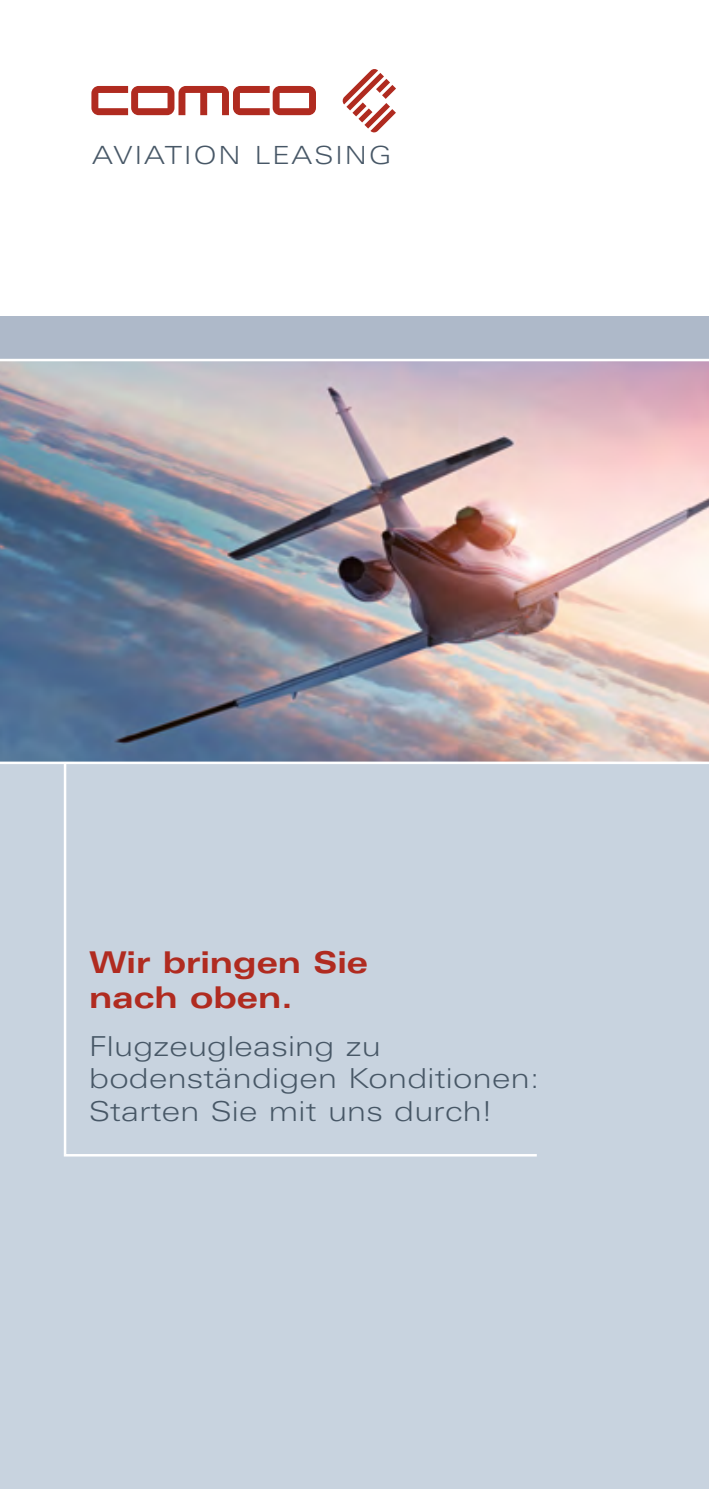
<style>
.page{position:relative;width:709px;height:1489px;background:#fff}
.page>*{position:absolute;margin:0;border:0;box-sizing:border-box;transform-origin:0 0}
.t1{font:700 30px/35px "Linotype Univers Extd";color:#b02b20}
.t2{font:300 27.5px/32.5px "Linotype Univers Extd";letter-spacing:.01em;color:#475766}
.t3{font:300 25px "Linotype Univers Extd";letter-spacing:.085em;color:#475766}
</style>
<div class="page">
<div style="left:0;top:340px;width:709px;height:1148px;background:#c8d3df"></div>
<img style="left:0;top:361px;width:709px;height:400px">
<hr style="left:0;top:761px;width:709px;height:3px;background:#fff">
<svg style="left:342px;top:69px;width:54px;height:64px"></svg>
<svg style="left:91px;top:86px;width:225px;height:29px"></svg>
<div style="left:0;top:316px;width:709px;height:43px;background:#aeb9c9"></div>
<hr style="left:0;top:359px;width:709px;height:2px;background:#fff">
<svg style="left:63px;top:760px;width:476px;height:397px"></svg>
<p class="t3" style="left:92px;top:140px;width:300px">AVIATION LEASING</p>
<p class="t1" style="left:89px;top:944px;width:280px">Wir bringen Sie nach oben.</p>
<p class="t2" style="left:89px;top:1029px;width:452px">Flugzeugleasing zu bodenständigen Konditionen:<br>Starten Sie mit uns durch!</p>
</div>
